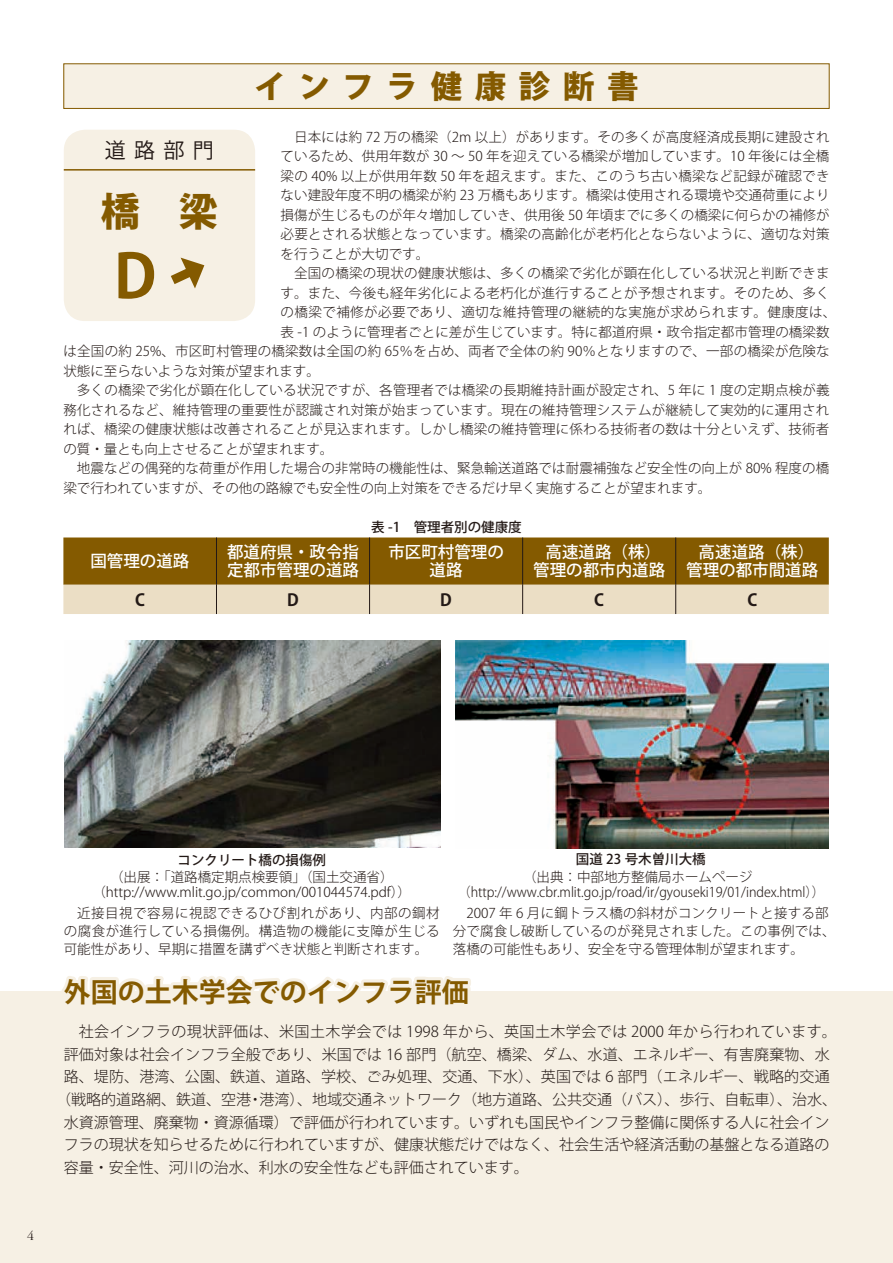
<style>
.page{position:relative;width:893px;height:1263px;background:#fff}
.page>*{position:absolute;margin:0;border:0;box-sizing:border-box;transform-origin:0 0}
.t1{font:700 60px "Koz Go Pr 6 N";color:#845a00}
.t2{font:800 39px "Koz Go Pr 6 N";color:#845a00}
.t3{font:800 31.5px "Koz Go Pr 6 N";letter-spacing:.4em;color:#845a00}
.t4{font:700 27px "Koz Go Pr 6 N";color:#845a00}
.t5{font:21px "Koz Go Pr 6 N";color:#231916}
.t6{font:500 16.5px/18px "Koz Go Pr 6 N";color:#fff;text-align:center}
.t7{font:700 16.5px "Koz Go Pr 6 N";color:#231916}
.t8{font:300 15px "Koz Go Pr 6 N";color:#231916}
.t9{font:300 15px "Koz Go Pr 6 N";letter-spacing:.03em;color:#231916}
.t10{font:13.8px "Garamond Three";color:#231916}
.t11{font:300 13.5px/19.5px "Koz Go Pr 6 N";letter-spacing:.015em;color:#231916;text-align:justify}
.t12{font:500 13.5px "Koz Go Pr 6 N";color:#231916}
</style>
<div class="page">
<svg style="left:63px;top:537px;width:766px;height:77px;background:#ab8d4c"></svg>
<div style="left:64px;top:64px;width:765px;height:44px;background:#f6f0e4"></div>
<div style="left:63px;top:63px;width:767px;height:46px;border:1px solid #845a00"></div>
<div style="left:64px;top:130px;width:191px;height:191px;background:#f6f0e4;border-radius:21px"></div>
<hr style="left:64px;top:169px;width:191px;height:2px;background:#845a00">
<div style="left:0;top:991px;width:893px;height:272px;background:#f6f0e4"></div>
<svg style="left:61px;top:976px;width:410px;height:15px"></svg>
<img style="left:455px;top:640px;width:373px;height:208px">
<img style="left:65px;top:640px;width:375px;height:207px">
<svg style="left:170px;top:258px;width:35px;height:31px"></svg>
<h3 class="t3" style="left:254px;top:69px;width:386px">インフラ健康診断書</h3>
<p class="t11" style="left:281px;top:127px;width:550px;text-indent:14px">日本には約 72 万の橋梁（2m 以上）があります。その多くが高度経済成長期に建設されているため、供用年数が 30 ～ 50 年を迎えている橋梁が増加しています。10 年後には全橋梁の 40% 以上が供用年数 50 年を超えます。また、このうち古い橋梁など記録が確認できない建設年度不明の橋梁が約 23 万橋もあります。橋梁は使用される環境や交通荷重により損傷が生じるものが年々増加していき、供用後 50 年頃までに多くの橋梁に何らかの補修が必要とされる状態となっています。橋梁の高齢化が老朽化とならないように、適切な対策を行うことが大切です。</p>
<p class="t11" style="left:294px;top:264px;width:537px">全国の橋梁の現状の健康状態は、多くの橋梁で劣化が顕在化している状況と判断できま</p>
<p class="t11" style="left:281px;top:283px;width:550px">す。また、今後も経年劣化による老朽化が進行することが予想されます。そのため、多く</p>
<p class="t11" style="left:281px;top:303px;width:557px">の橋梁で補修が必要であり、適切な維持管理の継続的な実施が求められます。健康度は、</p>
<p class="t11" style="left:281px;top:322px;width:550px">表 -1 のように管理者ごとに差が生じています。特に都道府県・政令指定都市管理の橋梁数</p>
<p class="t11" style="left:63px;top:342px;width:768px">は全国の約 25%、市区町村管理の橋梁数は全国の約 65％を占め、両者で全体の約 90％となりますので、一部の橋梁が危険な</p>
<p class="t11" style="left:63px;top:361px;width:258px">状態に至らないような対策が望まれます。</p>
<p class="t11" style="left:77px;top:381px;width:754px">多くの橋梁で劣化が顕在化している状況ですが、各管理者では橋梁の長期維持計画が設定され、5 年に 1 度の定期点検が義</p>
<p class="t11" style="left:63px;top:400px;width:768px">務化されるなど、維持管理の重要性が認識され対策が始まっています。現在の維持管理システムが継続して実効的に運用され</p>
<p class="t11" style="left:63px;top:420px;width:767px">れば、橋梁の健康状態は改善されることが見込まれます。しかし橋梁の維持管理に係わる技術者の数は十分といえず、技術者</p>
<p class="t11" style="left:63px;top:439px;width:271px">の質・量とも向上させることが望まれます。</p>
<p class="t11" style="left:77px;top:459px;width:754px">地震などの偶発的な荷重が作用した場合の非常時の機能性は、緊急輸送道路では耐震補強など安全性の向上が 80% 程度の橋</p>
<p class="t11" style="left:63px;top:478px;width:649px">梁で行われていますが、その他の路線でも安全性の向上対策をできるだけ早く実施することが望まれます。</p>
<p class="t12" style="left:371px;top:519px;width:152px">表 -1　管理者別の健康度</p>
<p class="t6" style="left:90px;top:553px;width:101px">国管理の道路</p>
<p class="t6" style="left:227px;top:544px;width:133px;text-align:left">都道府県・政令指定都市管理の道路</p>
<p class="t6" style="left:388px;top:544px;width:117px">市区町村管理の道路</p>
<p class="t6" style="left:533px;top:544px;width:133px">高速道路（株）管理の都市内道路</p>
<p class="t6" style="left:686px;top:544px;width:133px">高速道路（株）管理の都市間道路</p>
<p class="t7" style="left:135px;top:590px;width:11px">C</p>
<p class="t7" style="left:287px;top:590px;width:13px">D</p>
<p class="t7" style="left:440px;top:590px;width:13px">D</p>
<p class="t7" style="left:594px;top:590px;width:11px">C</p>
<p class="t7" style="left:747px;top:590px;width:11px">C</p>
<h3 class="t5" style="left:105px;top:139px;width:111px">道路部門</h3>
<h2 class="t2" style="left:101px;top:189px;width:118px">橋　梁</h2>
<h1 class="t1" style="left:114px;top:242px;width:44px">D</h1>
<p class="t10" style="left:27px;top:1228px;width:8px">4</p>
<p class="t12" style="left:177px;top:852px;width:150px">コンクリート橋の損傷例</p>
<p class="t12" style="left:576px;top:852px;width:131px">国道 23 号木曽川大橋</p>
<p class="t11" style="left:92px;top:869px;width:320px;line-height:15px;text-align:center">（出展：「道路橋定期点検要領」（国土交通省）（http://www.mlit.go.jp/common/001044574.pdf））</p>
<p class="t11" style="left:458px;top:869px;width:368px;line-height:15px;text-align:center">（出典：中部地方整備局ホームページ（http://www.cbr.mlit.go.jp/road/ir/gyouseki19/01/index.html））</p>
<p class="t11" style="left:64px;top:904px;width:377px;line-height:18px;text-indent:14px">近接目視で容易に視認できるひび割れがあり、内部の鋼材の腐食が進行している損傷例。構造物の機能に支障が生じる可能性があり、早期に措置を講ずべき状態と判断されます。</p>
<p class="t11" style="left:453px;top:904px;width:384px;line-height:18px;text-align:left;text-indent:14px">2007 年 6 月に鋼トラス橋の斜材がコンクリートと接する部分で腐食し破断しているのが発見されました。この事例では、落橋の可能性もあり、安全を守る管理体制が望まれます。</p>
<h3 class="t4" style="left:64px;top:977px;width:407px">外国の土木学会でのインフラ評価</h3>
<p class="t9" style="left:79px;top:1023px;width:759px">社会インフラの現状評価は、米国土木学会では 1998 年から、英国土木学会では 2000 年から行われています。</p>
<p class="t8" style="left:64px;top:1046px;width:767px">評価対象は社会インフラ全般であり、米国では 16 部門（航空、橋梁、ダム、水道、エネルギー、有害廃棄物、水</p>
<p class="t8" style="left:64px;top:1068px;width:767px">路、堤防、港湾、公園、鉄道、道路、学校、ごみ処理、交通、下水）、英国では 6 部門（エネルギー、戦略的交通</p>
<p class="t8" style="left:56px;top:1091px;width:782px">（戦略的道路網、鉄道、空港・港湾）、地域交通ネットワーク（地方道路、公共交通（バス）、歩行、自転車）、治水、</p>
<p class="t8" style="left:64px;top:1114px;width:767px">水資源管理、廃棄物・資源循環）で評価が行われています。いずれも国民やインフラ整備に関係する人に社会イン</p>
<p class="t8" style="left:64px;top:1136px;width:767px">フラの現状を知らせるために行われていますが、健康状態だけではなく、社会生活や経済活動の基盤となる道路の</p>
<p class="t8" style="left:64px;top:1159px;width:467px">容量・安全性、河川の治水、利水の安全性なども評価されています。</p>
</div>
